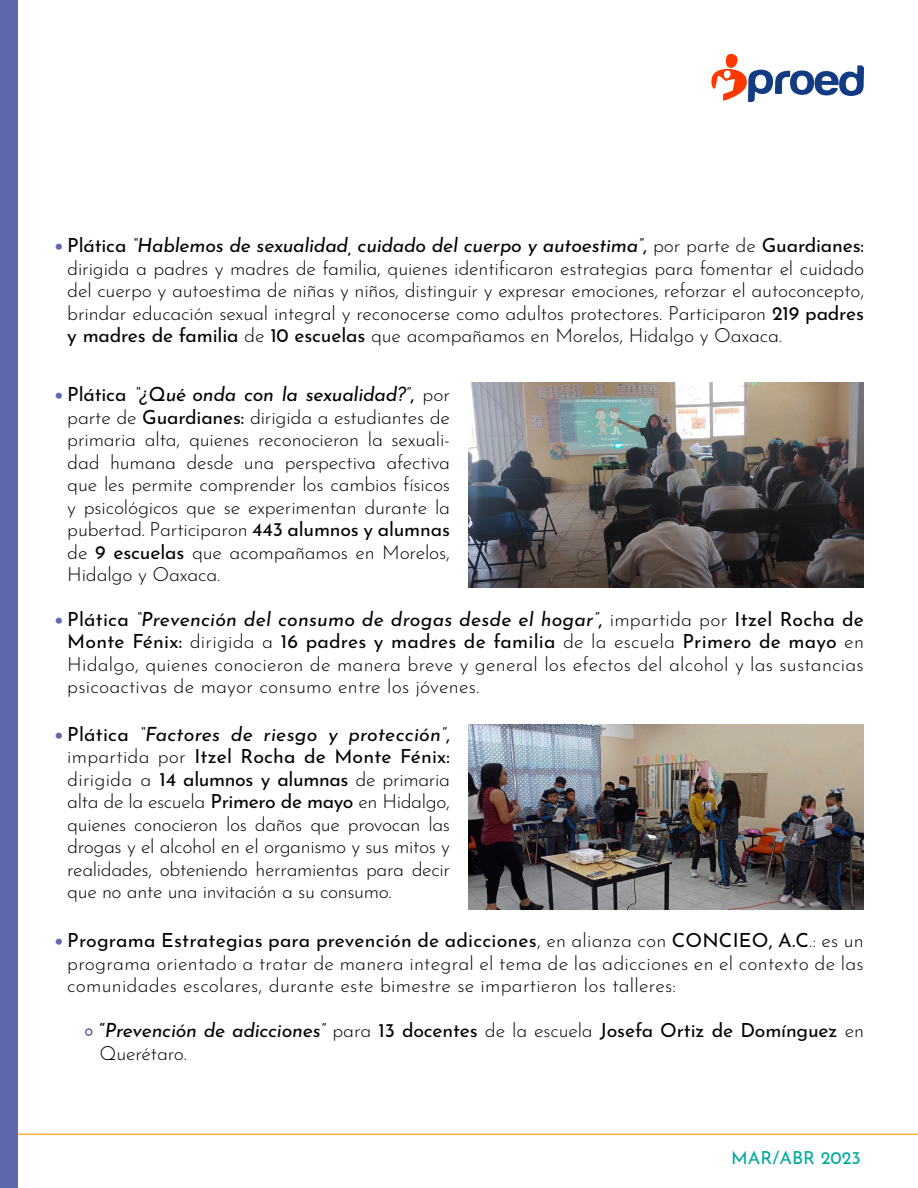
<style>
.page{position:relative;width:918px;height:1188px;background:#fff}
.page>*{position:absolute;margin:0;border:0;box-sizing:border-box;transform-origin:0 0}
.t1{font:100 19.5px/22.5px "Josefin Sans";letter-spacing:-.01em;color:#040503;text-align:justify}
.t2{font:19.5px/22.5px "Josefin Sans";letter-spacing:-.01em;color:#040503}
.t3{font:18px "Josefin Sans";color:#00a99d}
.s1{font-family:"Laca";font-weight:400;font-size:25.5px;color:#5f67af}
.s2{font-weight:400}
.s3{font-style:italic}
.s4{font-family:"Laca";font-size:25.5px;color:#5f67af}
.s5{font-weight:100;font-style:italic}
.s6{font-weight:100}
</style>
<div class="page">
<hr style="left:0;top:1134px;width:918px;height:1px;background:#fab03b">
<div style="left:0;top:0;width:18px;height:1188px;background:#5f67af"></div>
<svg style="left:711px;top:54px;width:153px;height:48px"></svg>
<img style="left:468px;top:382px;width:396px;height:206px">
<img style="left:468px;top:724px;width:396px;height:186px">
<p class="t1" style="left:67px;top:232px;width:799px;text-indent:-13px"><span class="s1">•</span> <span class="s2">Plática</span> <span class="s3">“Hablemos de sexualidad, cuidado del cuerpo y autoestima”</span><span class="s2">,</span> por parte de <span class="s2">Guardianes: </span>dirigida a padres y madres de familia, quienes identificaron estrategias para fomentar el cuidado del cuerpo y autoestima de niñas y niños, distinguir y expresar emociones, reforzar el autoconcepto, brindar educación sexual integral y reconocerse como adultos protectores. Participaron <span class="s2">219 padres y madres de familia</span> de <span class="s2">10 escuelas</span> que acompañamos en Morelos, Hidalgo y Oaxaca.</p>
<p class="t1" style="left:67px;top:381px;width:384px;text-indent:-13px"><span class="s1">•</span> <span class="s2">Plática</span> <span class="s3">“¿Qué onda con la sexualidad?”</span><span class="s2">,</span> por parte de <span class="s2">Guardianes:</span> dirigida a estudiantes de primaria alta, quienes reconocieron la sexuali&shy;dad humana desde una perspectiva afectiva que les permite comprender los cambios físicos y psicológicos que se experimentan durante la pubertad. Participaron <span class="s2">443 alumnos y alumnas </span>de <span class="s2">9 escuelas</span> que acompañamos en Morelos, Hidalgo y Oaxaca.</p>
<p class="t1" style="left:67px;top:606px;width:798px;text-indent:-13px"><span class="s1">•</span> <span class="s2">Plática</span> <span class="s3">“Prevención del consumo de drogas desde el hogar”</span><span class="s2">,</span> impartida por <span class="s2">Itzel Rocha de Monte Fénix:</span> dirigida a <span class="s2">16 padres y madres de familia</span> de la escuela <span class="s2">Primero de mayo</span> en Hidalgo, quienes conocieron de manera breve y general los efectos del alcohol y las sustancias psicoactivas de mayor consumo entre los jóvenes.</p>
<p class="t1" style="left:67px;top:721px;width:384px;text-indent:-13px"><span class="s1">•</span> <span class="s2">Plática</span> <span class="s3">“Factores de riesgo y protección”</span><span class="s2">, </span>impartida por <span class="s2">Itzel Rocha de Monte Fénix: </span>dirigida a <span class="s2">14 alumnos y alumnas</span> de primaria alta de la escuela <span class="s2">Primero de mayo</span> en Hidalgo, quienes conocieron los daños que provocan las drogas y el alcohol en el organismo y sus mitos y realidades, obteniendo herramientas para decir que no ante una invitación a su consumo.</p>
<p class="t1" style="left:67px;top:928px;width:798px;text-indent:-13px"><span class="s1">•</span> <span class="s2">Programa Estrategias para prevención de adicciones</span>, en alianza con <span class="s2">CONCIEO, A.C</span>.: es un programa orientado a tratar de manera integral el tema de las adicciones en el contexto de las comunidades escolares, durante este bimestre se impartieron los talleres:</p>
<p class="t2" style="left:99px;top:1017px;width:766px;text-indent:-15px"><span class="s4">•</span> “<span class="s5">Prevención de adicciones”</span> <span class="s6">para</span> 13 docentes <span class="s6">de la escuela</span> Josefa Ortiz de Domínguez <span class="s6">en<br>Querétaro.</span></p>
<p class="t3" style="left:731px;top:1143px;width:131px">MAR/ABR 2023</p>
</div>
